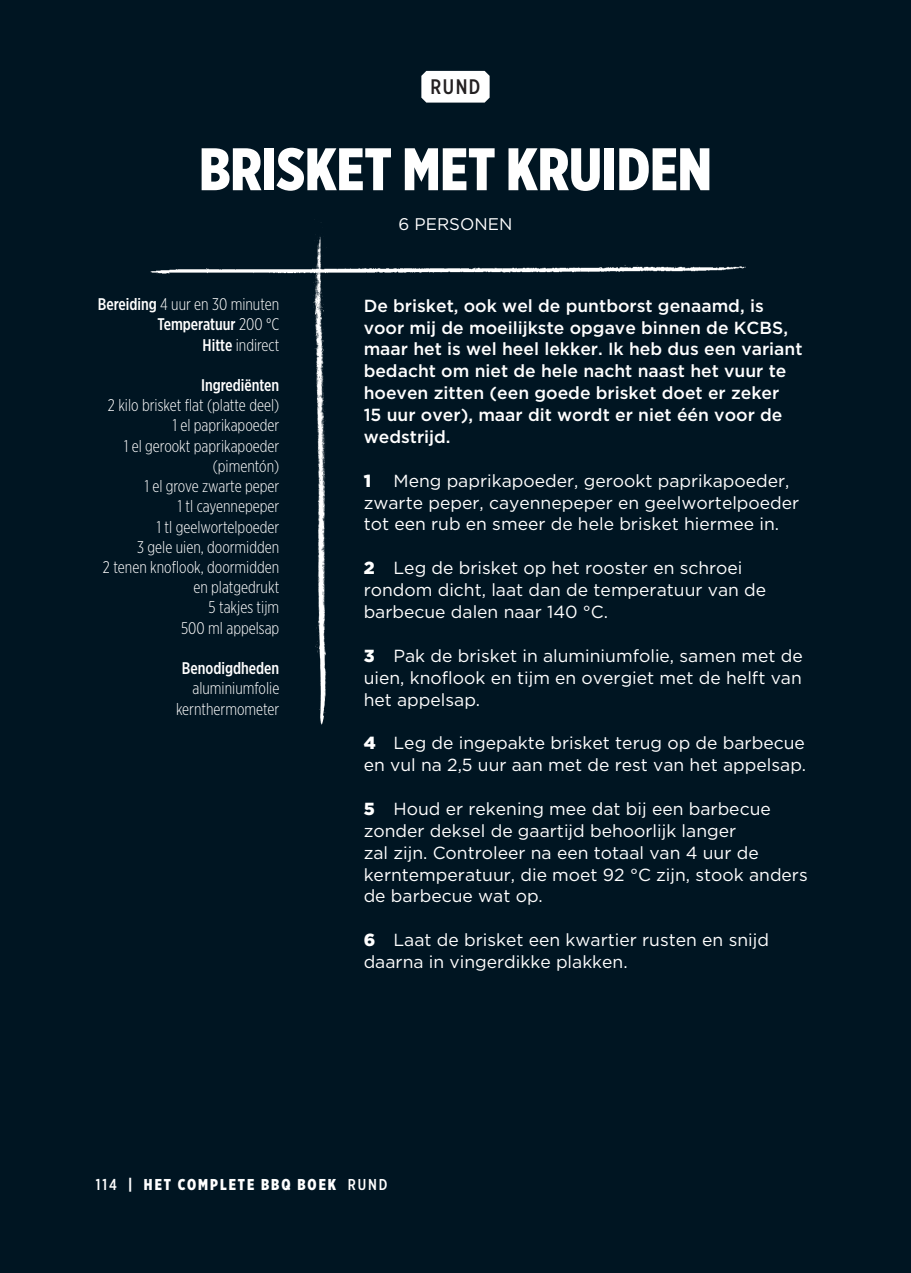
<style>
.page{position:relative;width:911px;height:1273px;background:#001522}
.page>*{position:absolute;margin:0;border:0;box-sizing:border-box;transform-origin:0 0}
.t1{font:900 59.85px "Gotham X Narrow";color:#fff}
.t2{font:500 21px "Gotham X Narrow";color:#231f20}
.t3{font:17.5px/21.9px "G Gotham";color:#fff}
.t4{font:500 17.5px/21.9px "G Gotham";color:#fff}
.t5{font:900 17.5px "G Gotham";color:#fff}
.t6{font:300 16.8px/20.3px "Gotham X Narrow";color:#fff;text-align:right}
.t7{font:500 16.8px "Gotham X Narrow";color:#fff}
.t8{font:16.8px "G Gotham";color:#fff}
.t9{font:900 15.75px "Gotham X Narrow";letter-spacing:.125em;color:#fff}
.s1{font-weight:500}
.s2{font-weight:900}
</style>
<div class="page">
<img style="left:150px;top:265px;width:596px;height:9px">
<img style="left:313px;top:222px;width:16px;height:502px">
<div style="left:421px;top:71px;width:68px;height:32px;background:#fff"></div>
<p class="t2" style="left:430px;top:74px;width:51px">RUND</p>
<h1 class="t1" style="left:199px;top:132px;width:514px">BRISKET MET KRUIDEN</h1>
<p class="t8" style="left:398px;top:215px;width:115px">6 PERSONEN</p>
<p class="t6" style="left:98px;top:294px;width:183px"><span class="s1">Bereiding</span> 4 uur en 30 minuten<br><span class="s1">Temperatuur</span> 200 °C<br><span class="s1">Hitte</span> indirect</p>
<p class="t7" style="left:201px;top:375px;width:80px">Ingrediënten</p>
<p class="t6" style="left:103px;top:395px;width:178px">2 kilo brisket flat (platte deel)<br>1 el paprikapoeder<br>1 el gerookt paprikapoeder (pimentón)<br>1 el grove zwarte peper<br>1 tl cayennepeper<br>1 tl geelwortelpoeder<br>3 gele uien, doormidden<br>2 tenen knoflook, doormidden en platgedrukt<br>5 takjes tijm<br>500 ml appelsap</p>
<p class="t7" style="left:182px;top:658px;width:99px">Benodigdheden</p>
<p class="t6" style="left:176px;top:678px;width:105px">aluminiumfolie kernthermometer</p>
<p class="t4" style="left:364px;top:294px;width:440px">De brisket, ook wel de puntborst genaamd, is voor mij de moeilijkste opgave binnen de KCBS, maar het is wel heel lekker. Ik heb dus een variant bedacht om niet de hele nacht naast het vuur te hoeven zitten (een goede brisket doet er zeker<br>15 uur over), maar dit wordt er niet één voor de wedstrijd.</p>
<p class="t5" style="left:364px;top:470px;width:9px">1</p>
<p class="t3" style="left:364px;top:469px;width:437px;text-indent:30px">Meng paprikapoeder, gerookt paprikapoeder, zwarte peper, cayennepeper en geelwortelpoeder tot een rub en smeer de hele brisket hiermee in.</p>
<p class="t3" style="left:364px;top:557px;width:404px"><span class="s2">2</span> Leg de brisket op het rooster en schroei rondom dicht, laat dan de temperatuur van de barbecue dalen naar 140 °C.</p>
<p class="t3" style="left:364px;top:644px;width:440px;text-align:justify"><span class="s2">3</span> Pak de brisket in aluminiumfolie, samen met de uien, knoflook en tijm en overgiet met de helft van het appelsap.</p>
<p class="t3" style="left:364px;top:732px;width:444px"><span class="s2">4</span> Leg de ingepakte brisket terug op de barbecue en vul na 2,5 uur aan met de rest van het appelsap.</p>
<p class="t3" style="left:364px;top:797px;width:445px"><span class="s2">5</span> Houd er rekening mee dat bij een barbecue zonder deksel de gaartijd behoorlijk langer<br>zal zijn. Controleer na een totaal van 4 uur de kerntemperatuur, die moet 92 °C zijn, stook anders de barbecue wat op.</p>
<p class="t3" style="left:364px;top:929px;width:407px"><span class="s2">6</span> Laat de brisket een kwartier rusten en snijd daarna in vingerdikke plakken.</p>
<p class="t9" style="left:96px;top:1174px;width:293px"><span class="s1">114</span> | HET COMPLETE BBQ BOEK <span class="s1">RUND</span></p>
</div>
